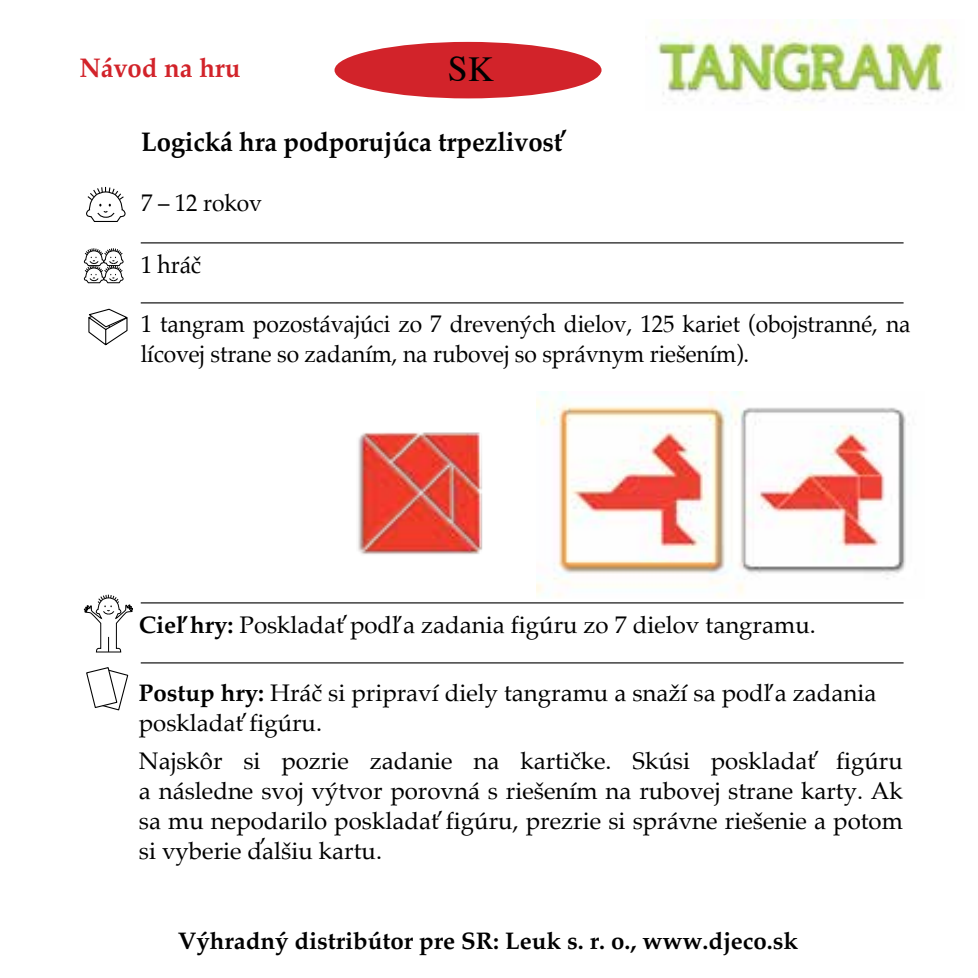
<style>
.page{position:relative;width:978px;height:978px;background:#fff}
.page>*{position:absolute;margin:0;border:0;box-sizing:border-box;transform-origin:0 0}
.t1{font:36px "Times";color:#000}
.t2{font:700 27px "Palatino";letter-spacing:-.005em;color:#000;scale:.95 1}
.t3{font:700 27px "Palatino";letter-spacing:-.005em;color:#d2232a;scale:.95 1}
.t4{font:24px/30px "Palatino";color:#000}
.t5{font:24px/30px "Palatino";color:#000;scale:.95 1}
.t6{font:700 24px "Palatino";color:#000}
.s1{font-style:inherit}
.s2{font-weight:700}
</style>
<div class="page">
<img style="left:656px;top:19px;width:300px;height:85px">
<div style="left:335px;top:42px;width:267px;height:56px;background:#d2232a;border-radius:50%"></div>
<svg style="left:86px;top:187px;width:40px;height:35px"></svg>
<svg style="left:84px;top:248px;width:40px;height:35px"></svg>
<svg style="left:88px;top:308px;width:40px;height:38px"></svg>
<svg style="left:83px;top:595px;width:50px;height:58px"></svg>
<svg style="left:86px;top:667px;width:43px;height:44px"></svg>
<hr style="left:141px;top:242px;width:763px;height:1px;background:#000">
<hr style="left:141px;top:302px;width:763px;height:1px;background:#000">
<hr style="left:141px;top:602px;width:763px;height:1px;background:#000">
<hr style="left:141px;top:662px;width:763px;height:1px;background:#000">
<img style="left:537px;top:391px;width:372px;height:205px">
<img style="left:358px;top:432px;width:125px;height:123px">
<p class="t3" style="left:80px;top:45px;width:171px">Návod na hru</p>
<h1 class="t1" style="left:448px;top:49px;width:48px">SK</h1>
<p class="t2" style="left:141px;top:119px;width:445px">Logická hra podporujúca trpezlivosť</p>
<p class="t5" style="left:141px;top:188px;width:129px">7 – 12 rokov</p>
<p class="t5" style="left:141px;top:250px;width:65px"><span class="s1">1</span> hráč</p>
<p class="t5" style="left:141px;top:309px;width:812px">1 tangram pozostávajúci zo 7 drevených dielov, 125 kariet (obojstranné, na lícovej strane so zadaním, na rubovej so správnym riešením).</p>
<p class="t4" style="left:139px;top:610px;width:678px"><span class="s2">Cieľ hry</span><span class="s2">:</span> Poskladať podľa zadania figúru zo 7 dielov tangramu.</p>
<p class="t4" style="left:139px;top:677px;width:739px"><span class="s2">Postup hry</span><span class="s2">:</span> Hráč si pripraví diely tangramu a snaží sa podľa zadania poskladať figúru.</p>
<p class="t4" style="left:139px;top:746px;width:766px;text-align:justify">Najskôr si pozrie zadanie na kartičke. Skúsi poskladať figúru a následne svoj výtvor porovná s riešením na rubovej strane karty. Ak sa mu nepodarilo poskladať figúru, prezrie si správne riešenie a potom si vyberie ďalšiu kartu.</p>
<p class="t6" style="left:178px;top:920px;width:622px">Výhradný distribútor pre SR: Leuk s. r. o., www.djeco.sk</p>
</div>
